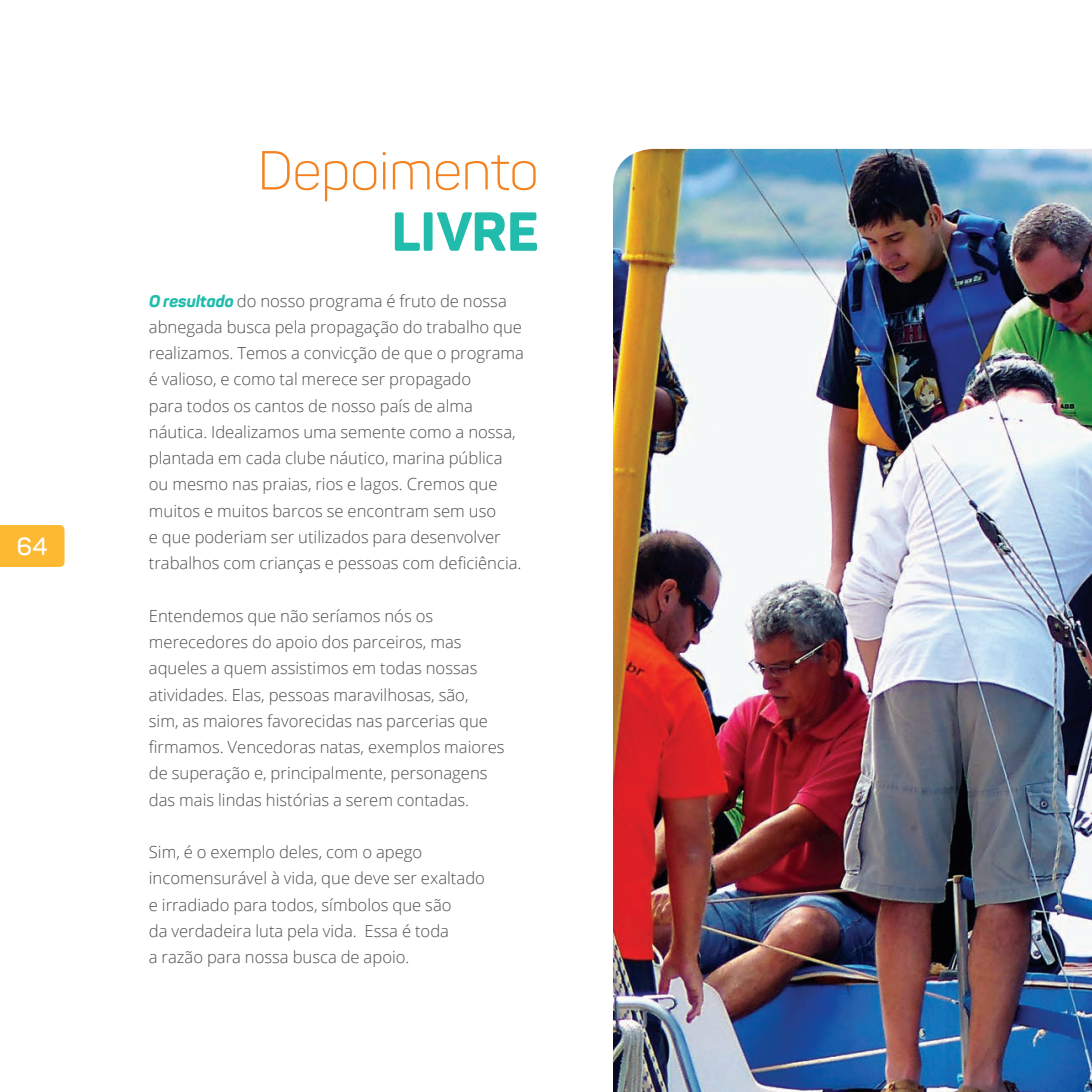
<style>
.page{position:relative;width:1092px;height:1092px;background:#fff}
.page>*{position:absolute;margin:0;border:0;box-sizing:border-box;transform-origin:0 0}
.Texto_corrido{font:300 54.07px/61.2px "Panton";color:#f58220;text-align:right}
.t1{font:600 24.5px "Panton";color:#fff}
.Texto_corrido-2{font:300 16.62px/26.2px "Open Sans";color:#4b4c4d}
.s1{font-weight:800;color:#22bcac}
.s2{font-family:"Panton";font-weight:800;font-style:italic;color:#22bcac}
</style>
<div class="page">
<img style="left:613px;top:149px;width:478px;height:942px">
<div style="left:0;top:525px;width:64px;height:42px;background:#fdb931"></div>
<h2 class="t1" style="left:17px;top:531px;width:32px">64</h2>
<p class="Texto_corrido" style="left:258px;top:140px;width:282px">Depoimento<br><span class="s1">LIVRE</span></p>
<p class="Texto_corrido-2" style="left:149px;top:287px;width:376px"><span class="s2">O resultado</span> do nosso programa é fruto de nossa abnegada busca pela propagação do trabalho que realizamos. Temos a convicção de que o programa é valioso, e como tal merece ser propagado<br>para todos os cantos de nosso país de alma náutica. Idealizamos uma semente como a nossa, plantada em cada clube náutico, marina pública ou mesmo nas praias, rios e lagos. Cremos que muitos e muitos barcos se encontram sem uso<br>e que poderiam ser utilizados para desenvolver trabalhos com crianças e pessoas com deficiência.</p>
<p class="Texto_corrido-2" style="left:149px;top:602px;width:357px">Entendemos que não seríamos nós os merecedores do apoio dos parceiros, mas aqueles a quem assistimos em todas nossas atividades. Elas, pessoas maravilhosas, são,<br>sim, as maiores favorecidas nas parcerias que firmamos. Vencedoras natas, exemplos maiores de superação e, principalmente, personagens das mais lindas histórias a serem contadas.</p>
<p class="Texto_corrido-2" style="left:149px;top:838px;width:337px">Sim, é o exemplo deles, com o apego incomensurável à vida, que deve ser exaltado e irradiado para todos, símbolos que são<br>da verdadeira luta pela vida. Essa é toda<br>a razão para nossa busca de apoio.</p>
</div>
